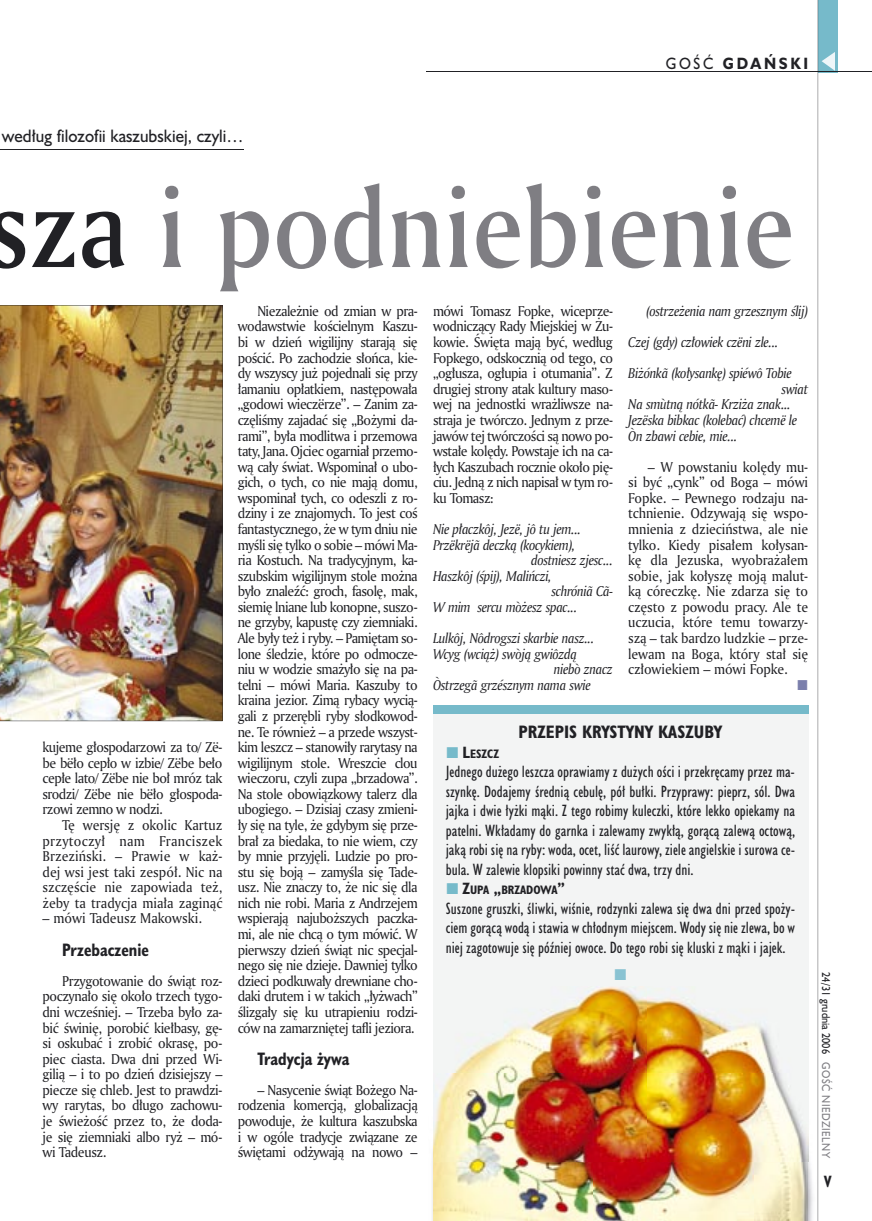
<style>
.page{position:relative;width:872px;height:1221px;background:#fff}
.page>*{position:absolute;margin:0;border:0;box-sizing:border-box;transform-origin:0 0}
.t1{font:108px "Amerigo Md PL";color:#7f7e83;scale:.9 1}
.t2{font:16.5px "Humanst 521 PL";color:#212125;scale:.94 1}
.t3{font:700 16.5px "Humanst 521 Cn PL";color:#212125;scale:.94 1}
.t4{font:700 16.5px "Humanst 521 Cn PL";color:#212125}
.t5{font:15px/19.5px "Humanst 521 Cn PL";color:#212125;text-align:justify}
.t6{font:700 15px "Humanst 521 PL";letter-spacing:.2em;color:#212125;scale:.9 1}
.t7{font:700 15px "Humanst 521 Cn PL";color:#212125;scale:.94 1}
.t8{font:13.8px/15.6px "Amerigo PL";letter-spacing:-.04em;color:#212125;text-align:justify;scale:.94 1}
.t9{font:italic 13.8px "Amerigo PL";letter-spacing:-.03em;color:#212125;scale:.94 1}
.t10{font:13.8px "Amerigo PL";color:#212125;scale:.94 1}
.t11{font:700 11.25px "Humanst 521 Cn PL";color:#212125}
.t12{font:10.5px "Humanst 521 PL";color:#212125;scale:.9 1}
.t13{font:10.5px "Humanst 521 PL";letter-spacing:.05em;color:#7f7e83;scale:.9 1}
.s1{font-weight:400}
.s2{color:#212125}
.s3{font-size:15px}
</style>
<div class="page">
<div style="left:818px;top:0;width:19px;height:72px;background:#76baca"></div>
<hr style="left:817px;top:0;width:1px;height:1220px;background:#212125">
<svg style="left:821px;top:52px;width:14px;height:19px"></svg>
<hr style="left:425px;top:72px;width:447px;height:1px;background:#212125">
<hr style="left:0;top:149px;width:243px;height:1px;background:#212125">
<div style="left:433px;top:705px;width:375px;height:456px;background:#f3f4f4"></div>
<img style="left:0;top:305px;width:223px;height:416px">
<img style="left:433px;top:986px;width:375px;height:140px">
<img style="left:433px;top:1126px;width:375px;height:94px">
<div style="left:433px;top:705px;width:375px;height:8px;background:#76baca"></div>
<p class="t6" style="left:666px;top:53px;width:160px"><span class="s1">GOŚĆ</span> GDAŃSKI</p>
<p class="t2" style="left:2px;top:124px;width:259px">według filozofii kaszubskiej, czyli…</p>
<h1 class="t1" style="left:-13px;top:156px;width:898px"><span class="s2">sza</span> i podniebienie</h1>
<p class="t8" style="left:43px;top:739px;width:193px">kujeme głospodarzowi za to/ Zë&shy;be bëło cepło w izbie/ Zëbe beło cepłe lato/ Zëbe nie boł mróz tak srodzi/ Zëbe nie bëło głospoda&shy;rzowi zemno w nodzi.</p>
<p class="t8" style="left:43px;top:816px;width:193px;text-indent:20px">Tę wersję z okolic Kartuz przytoczył nam Franciszek Brzeziński. – Prawie w każ&shy;dej wsi jest taki zespół. Nic na szczęście nie zapowiada też, żeby ta tradycja miała zaginąć</p>
<p class="t10" style="left:43px;top:909px;width:171px">– mówi Tadeusz Makowski.</p>
<p class="t3" style="left:62px;top:938px;width:94px">Przebaczenie</p>
<p class="t8" style="left:43px;top:972px;width:193px;text-indent:20px">Przygotowanie do świąt roz&shy;poczynało się około trzech tygo&shy;dni wcześniej. – Trzeba było za&shy;bić świnię, porobić kiełbasy, gę&shy;si oskubać i zrobić okrasę, po&shy;piec ciasta. Dwa dni przed Wi&shy;gilią – i to po dzień dzisiejszy – piecze się chleb. Jest to prawdzi&shy;wy rarytas, bo długo zachowu&shy;je świeżość przez to, że doda&shy;je się ziemniaki albo ryż – mó&shy;wi Tadeusz.</p>
<p class="t8" style="left:238px;top:303px;width:193px;text-indent:20px">Niezależnie od zmian w pra&shy;wodawstwie kościelnym Kaszu&shy;bi w dzień wigilijny starają się pościć. Po zachodzie słońca, kie&shy;dy wszyscy już pojednali się przy łamaniu opłatkiem, następowała „godowi wieczërze”. – Zanim za&shy;częliśmy zajadać się „Bożymi da&shy;rami”, była modlitwa i przemowa taty, Jana. Ojciec ogarniał przemo&shy;wą cały świat. Wspominał o ubo&shy;gich, o tych, co nie mają domu, wspominał tych, co odeszli z ro&shy;dziny i ze znajomych. To jest coś fantastycznego, że w tym dniu nie myśli się tylko o sobie – mówi Ma&shy;ria Kostuch. Na tradycyjnym, ka&shy;szubskim wigilijnym stole można było znaleźć: groch, fasolę, mak, siemię lniane lub konopne, suszo&shy;ne grzyby, kapustę czy ziemniaki.<br>Ale były też i ryby. – Pamiętam so&shy;lone śledzie, które po odmocze&shy;niu w wodzie smażyło się na pa&shy;telni – mówi Maria. Kaszuby to kraina jezior. Zimą rybacy wycią&shy;gali z przerębli ryby słodkowod&shy;ne. Te również – a przede wszyst&shy;kim leszcz – stanowiły rarytasy na wigilijnym stole. Wreszcie clou wieczoru, czyli zupa „brzadowa”.<br>Na stole obowiązkowy talerz dla ubogiego. – Dzisiaj czasy zmieni&shy;ły się na tyle, że gdybym się prze&shy;brał za biedaka, to nie wiem, czy by mnie przyjęli. Ludzie po pro&shy;stu się boją – zamyśla się Tade&shy;usz. Nie znaczy to, że nic się dla nich nie robi. Maria z Andrzejem wspierają najuboższych paczka&shy;mi, ale nie chcą o tym mówić. W pierwszy dzień świąt nic specjal&shy;nego się nie dzieje. Dawniej tylko dzieci podkuwały drewniane cho&shy;daki drutem i w takich „łyżwach” ślizgały się ku utrapieniu rodzi&shy;ców na zamarzniętej tafli jeziora.</p>
<p class="t3" style="left:257px;top:1047px;width:100px">Tradycja żywa</p>
<p class="t8" style="left:238px;top:1081px;width:193px;text-indent:20px">– Nasycenie świąt Bożego Na&shy;rodzenia komercją, globalizacją powoduje, że kultura kaszubska i w ogóle tradycje związane ze świętami odżywają na nowo –</p>
<p class="t8" style="left:433px;top:303px;width:193px">mówi Tomasz Fopke, wiceprze&shy;wodniczący Rady Miejskiej w Żu&shy;kowie. Święta mają być, według Fopkego, odskocznią od tego, co „ogłusza, ogłupia i otumania”. Z drugiej strony atak kultury maso&shy;wej na jednostki wrażliwsze na&shy;straja je twórczo. Jednym z prze&shy;jawów tej twórczości są nowo po&shy;wstałe kolędy. Powstaje ich na ca&shy;łych Kaszubach rocznie około pię&shy;ciu. Jedną z nich napisał w tym ro&shy;ku Tomasz:</p>
<p class="t9" style="left:433px;top:519px;width:159px">Nie płaczkôj, Jezë, jô tu jem...</p>
<p class="t9" style="left:433px;top:535px;width:153px">Przëkrëjã deczką (kocykiem),</p>
<p class="t9" style="left:531px;top:551px;width:88px">dostniesz zjesc...</p>
<p class="t9" style="left:433px;top:566px;width:128px">Haszkôj (śpij), Malińczi,</p>
<p class="t9" style="left:551px;top:582px;width:67px">schróniã Cã-</p>
<p class="t9" style="left:433px;top:597px;width:155px">W mim sercu mòżesz spac...</p>
<p class="t9" style="left:433px;top:628px;width:173px">Lulkôj, Nôdrogszi skarbie nasz...</p>
<p class="t9" style="left:433px;top:644px;width:155px">Wcyg (wciąż) swòją gwiôzdą</p>
<p class="t9" style="left:554px;top:660px;width:64px">niebò znacz</p>
<p class="t9" style="left:433px;top:675px;width:169px">Òstrzegã grzésznym nama swie</p>
<p class="t9" style="left:646px;top:302px;width:174px">(ostrzeżenia nam grzesznym ślij)</p>
<p class="t9" style="left:628px;top:333px;width:161px">Czej (gdy) człowiek czëni zle...</p>
<p class="t9" style="left:628px;top:364px;width:176px">Biżónkã (kołysankę) spiéwô Tobie</p>
<p class="t9" style="left:781px;top:379px;width:30px">swiat</p>
<p class="t9" style="left:628px;top:395px;width:174px">Na smùtną nótkã- Krziża znak...</p>
<p class="t9" style="left:628px;top:411px;width:181px">Jezëska bibkac (kolebać) chcemë le</p>
<p class="t9" style="left:628px;top:426px;width:118px">Òn zbawi cebie, mie...</p>
<p class="t8" style="left:628px;top:458px;width:193px;text-indent:20px">– W powstaniu kolędy mu&shy;si być „cynk” od Boga – mówi Fopke. – Pewnego rodzaju na&shy;tchnienie. Odzywają się wspo&shy;mnienia z dzieciństwa, ale nie tylko. Kiedy pisałem kołysan&shy;kę dla Jezuska, wyobrażałem sobie, jak kołyszę moją malut&shy;ką córeczkę. Nie zdarza się to często z powodu pracy. Ale te uczucia, które temu towarzy&shy;szą – tak bardzo ludzkie – prze&shy;lewam na Boga, który stał się człowiekiem – mówi Fopke.</p>
<p class="t4" style="left:518px;top:720px;width:205px">PRZEPIS KRYSTYNY KASZUBY</p>
<p class="t11" style="left:462px;top:745px;width:38px"><span class="s3">L</span>ESZCZ</p>
<p class="t5" style="left:446px;top:761px;width:351px">Jednego dużego leszcza oprawiamy z dużych ości i przekręcamy przez ma&shy;szynkę. Dodajemy średnią cebulę, pół bułki. Przyprawy: pieprz, sól. Dwa jajka i dwie łyżki mąki. Z tego robimy kuleczki, które lekko opiekamy na patelni. Wkładamy do garnka i zalewamy zwykłą, gorącą zalewą octową, jaką robi się na ryby: woda, ocet, liść laurowy, ziele angielskie i surowa ce&shy;bula. W zalewie klopsiki powinny stać dwa, trzy dni.</p>
<p class="t11" style="left:462px;top:882px;width:104px"><span class="s3">Z</span>UPA <span class="s3">„</span>BRZADOWA<span class="s3">”</span></p>
<p class="t5" style="left:446px;top:898px;width:351px">Suszone gruszki, śliwki, wiśnie, rodzynki zalewa się dwa dni przed spoży&shy;ciem gorącą wodą i stawia w chłodnym miejscem. Wody się nie zlewa, bo w niej zagotowuje się później owoce. Do tego robi się kluski z mąki i jajek.</p>
<p class="t12" style="left:833px;top:972px;width:92px;rotate:90deg">24/31 grudnia 2006</p>
<p class="t13" style="left:833px;top:1062px;width:108px;rotate:90deg">GOŚĆ NIEDZIELNY</p>
<p class="t7" style="left:824px;top:1171px;width:9px">V</p>
</div>
